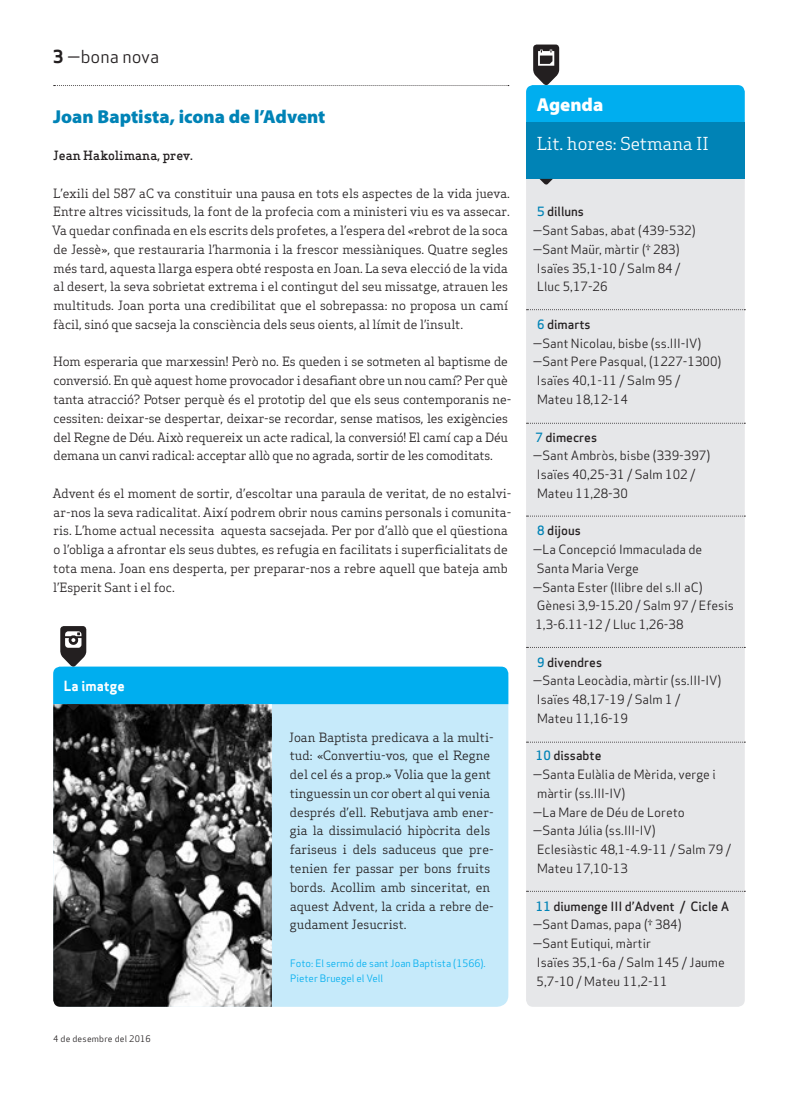
<style>
.page{position:relative;width:798px;height:1099px;background:#fff}
.page>*{position:absolute;margin:0;border:0;box-sizing:border-box;transform-origin:0 0}
.Titular_Petit{font:900 18.75px "Myriad Pro";color:#0083b6}
.Titular_Secció{font:900 18.75px "Myriad Pro";color:#fff}
.Subtitol_Secció{font:17.5px "Apex Serif";color:#fff}
.Capçalera{font:17.5px "Apex Sans Book T";color:#231f20}
.Titular_Secció_Petit{font:13.75px "Apex Sans Bold T";color:#fff}
.Text_General{font:12.5px/18.8px "Apex Serif";color:#231f20}
.Text_General-2{font:12.5px/18.8px "Apex Sans Book T";color:#231f20}
.Text_General-3{font:12.5px "Apex Sans Medium T";color:#231f20}
.Autors{font:500 12.5px "Apex Serif";color:#231f20}
.Credit_La_Imatge{font:10px/15px "Apex Sans Book T";color:#00aeef}
.Data_Peu{font:8.75px "Apex Sans Book T";letter-spacing:.02em;color:#231f20}
.s1{font-family:"Apex Sans Bold T"}
.s2{color:#0083b6}
</style>
<div class="page">
<div style="left:526px;top:179px;width:218px;height:827px;background:#e6e7e9"></div>
<svg style="left:526px;top:309px;width:219px;height:1px"></svg>
<svg style="left:526px;top:515px;width:219px;height:1px"></svg>
<svg style="left:526px;top:647px;width:219px;height:1px"></svg>
<svg style="left:526px;top:423px;width:219px;height:1px"></svg>
<svg style="left:526px;top:741px;width:219px;height:1px"></svg>
<svg style="left:526px;top:890px;width:219px;height:1px"></svg>
<svg style="left:54px;top:85px;width:454px;height:1px"></svg>
<div style="left:526px;top:123px;width:218px;height:56px;background:#0083b6"></div>
<svg style="left:526px;top:45px;width:218px;height:78px"></svg>
<svg style="left:539px;top:179px;width:13px;height:6px"></svg>
<div style="left:53px;top:666px;width:455px;height:340px;background:#c6eafa;border-radius:11px"></div>
<img style="left:53px;top:710px;width:219px;height:296px">
<svg style="left:53px;top:626px;width:455px;height:84px"></svg>
<p class="Capçalera" style="left:53px;top:46px;width:107px"><span class="s1">3</span> —bona nova</p>
<p class="Titular_Petit" style="left:53px;top:104px;width:274px">Joan Baptista, icona de l’Advent</p>
<p class="Autors" style="left:53px;top:148px;width:141px">Jean Hakolimana, prev.</p>
<p class="Text_General" style="left:52px;top:183px;width:459px">L’exili del 587 aC va constituir una pausa en tots els aspectes de la vida jueva.<br>Entre altres vicissituds, la font de la profecia com a ministeri viu es va assecar.<br>Va quedar confinada en els escrits dels profetes, a l’espera del «rebrot de la soca de Jessè», que restauraria l’harmonia i la frescor messiàniques. Quatre segles més tard, aquesta llarga espera obté resposta en Joan. La seva elecció de la vida al desert, la seva sobrietat extrema i el contingut del seu missatge, atrauen les multituds. Joan porta una credibilitat que el sobrepassa: no proposa un camí fàcil, sinó que sacseja la consciència dels seus oients, al límit de l’insult.</p>
<p class="Text_General" style="left:53px;top:352px;width:459px">Hom esperaria que marxessin! Però no. Es queden i se sotmeten al baptisme de conversió. En què aquest home provocador i desafiant obre un nou camí? Per què tanta atracció? Potser perquè és el prototip del que els seus contemporanis ne&shy;cessiten: deixar-se despertar, deixar-se recordar, sense matisos, les exigències del Regne de Déu. Això requereix un acte radical, la conversió! El camí cap a Déu demana un canvi radical: acceptar allò que no agrada, sortir de les comoditats.</p>
<p class="Text_General" style="left:53px;top:483px;width:460px">Advent és el moment de sortir, d’escoltar una paraula de veritat, de no estalvi&shy;ar-nos la seva radicalitat. Així podrem obrir nous camins personals i comunita&shy;ris. L’home actual necessita aquesta sacsejada. Per por d’allò que el qüestiona o l’obliga a afrontar els seus dubtes, es refugia en facilitats i superficialitats de tota mena. Joan ens desperta, per preparar-nos a rebre aquell que bateja amb l’Esperit Sant i el foc.</p>
<p class="Titular_Secció_Petit" style="left:64px;top:677px;width:62px">La imatge</p>
<p class="Data_Peu" style="left:53px;top:1032px;width:99px">4 de desembre del 2016</p>
<p class="Text_General" style="left:289px;top:727px;width:206px">Joan Baptista predicava a la multi&shy;tud: «Convertiu-vos, que el Regne del cel és a prop.» Volia que la gent tinguessin un cor obert al qui venia després d’ell. Rebutjava amb ener&shy;gia la dissimulació hipòcrita dels fariseus i dels saduceus que pre&shy;tenien fer passar per bons fruits bords. Acollim amb sinceritat, en aquest Advent, la crida a rebre de&shy;gudament Jesucrist.</p>
<p class="Credit_La_Imatge" style="left:290px;top:955px;width:197px">Foto: El sermó de sant Joan Baptista (1566).<br>Pieter Bruegel el Vell</p>
<p class="Titular_Secció" style="left:536px;top:92px;width:68px">Agenda</p>
<p class="Subtitol_Secció" style="left:536px;top:133px;width:174px">Lit. hores: Setmana II</p>
<p class="Text_General-3" style="left:537px;top:204px;width:48px"><span class="s2">5</span> dilluns</p>
<p class="Text_General-2" style="left:532px;top:221px;width:164px">—Sant Sabas, abat (439-532)</p>
<p class="Text_General-2" style="left:532px;top:240px;width:148px">—Sant Maür, màrtir († 283)</p>
<p class="Text_General-2" style="left:536px;top:258px;width:145px">Isaïes 35,1-10 / Salm 84 /</p>
<p class="Text_General-2" style="left:537px;top:277px;width:72px">Lluc 5,17-26</p>
<p class="Text_General-3" style="left:537px;top:316px;width:55px"><span class="s2">6</span> dimarts</p>
<p class="Text_General-2" style="left:532px;top:333px;width:170px">—Sant Nicolau, bisbe (ss.III-IV)</p>
<p class="Text_General-2" style="left:532px;top:352px;width:190px">—Sant Pere Pasqual, (1227-1300)</p>
<p class="Text_General-2" style="left:536px;top:371px;width:145px">Isaïes 40,1-11 / Salm 95 /</p>
<p class="Text_General-2" style="left:537px;top:390px;width:92px">Mateu 18,12-14</p>
<p class="Text_General-3" style="left:535px;top:429px;width:63px"><span class="s2">7</span> dimecres</p>
<p class="Text_General-2" style="left:532px;top:446px;width:179px">—Sant Ambròs, bisbe (339-397)</p>
<p class="Text_General-2" style="left:536px;top:465px;width:160px">Isaïes 40,25-31 / Salm 102 /</p>
<p class="Text_General-2" style="left:537px;top:483px;width:92px">Mateu 11,28-30</p>
<p class="Text_General-3" style="left:537px;top:522px;width:45px"><span class="s2">8</span> dijous</p>
<p class="Text_General-2" style="left:532px;top:540px;width:171px">—La Concepció Immaculada de</p>
<p class="Text_General-2" style="left:536px;top:558px;width:104px">Santa Maria Verge</p>
<p class="Text_General-2" style="left:532px;top:577px;width:171px">—Santa Ester (llibre del s.II aC)</p>
<p class="Text_General-2" style="left:535px;top:596px;width:200px">Gènesi 3,9-15.20 / Salm 97 / Efesis<br>1,3-6.11-12 / Lluc 1,26-38</p>
<p class="Text_General-3" style="left:537px;top:654px;width:67px"><span class="s2">9</span> divendres</p>
<p class="Text_General-2" style="left:532px;top:671px;width:190px">—Santa Leocàdia, màrtir (ss.III-IV)</p>
<p class="Text_General-2" style="left:536px;top:690px;width:145px">Isaïes 48,17-19 / Salm 1 /</p>
<p class="Text_General-2" style="left:537px;top:708px;width:92px">Mateu 11,16-19</p>
<p class="Text_General-3" style="left:535px;top:747px;width:67px"><span class="s2">10</span> dissabte</p>
<p class="Text_General-2" style="left:537px;top:765px;width:180px;text-indent:-5px">—Santa Eulàlia de Mèrida, verge i màrtir (ss.III-IV)</p>
<p class="Text_General-2" style="left:532px;top:802px;width:154px">—La Mare de Déu de Loreto</p>
<p class="Text_General-2" style="left:532px;top:821px;width:124px">—Santa Júlia (ss.III-IV)</p>
<p class="Text_General-2" style="left:537px;top:840px;width:195px">Eclesiàstic 48,1-4.9-11 / Salm 79 /<br>Mateu 17,10-13</p>
<p class="Text_General-3" style="left:535px;top:897px;width:195px"><span class="s2">11</span> diumenge III d’Advent / Cicle A</p>
<p class="Text_General-2" style="left:532px;top:915px;width:150px">—Sant Damas, papa († 384)</p>
<p class="Text_General-2" style="left:532px;top:933px;width:120px">—Sant Eutiqui, màrtir</p>
<p class="Text_General-2" style="left:536px;top:952px;width:190px">Isaïes 35,1-6a / Salm 145 / Jaume<br>5,7-10 / Mateu 11,2-11</p>
</div>
